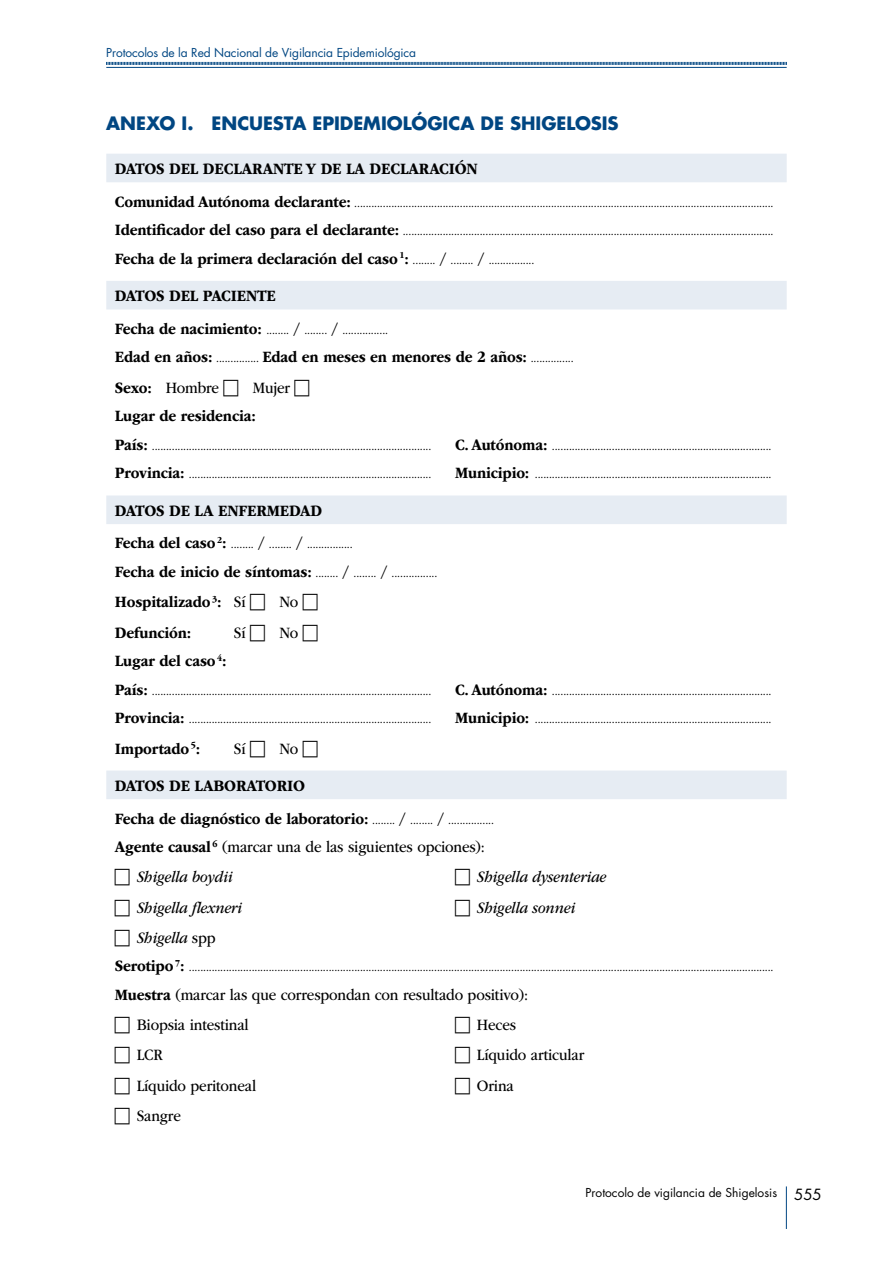
<style>
.page{position:relative;width:893px;height:1263px;background:#fff}
.page>*{position:absolute;margin:0;border:0;box-sizing:border-box;transform-origin:0 0}
.GENERAL-NIVEL-2{font:700 18px "Futura Std";color:#004682}
.TABLA-CUERPO-PARRAFO{font:700 16.5px "ITC Garamond Std";letter-spacing:-.01em;color:#000;scale:.9 1}
.TABLA-CUERPO-PARRAFO-2{font:16.5px "ITC Garamond Std";letter-spacing:-.01em;color:#000;scale:.9 1}
.TABLA-CUERPO-PARRAFO-3{font:italic 16.5px "ITC Garamond Std";letter-spacing:-.01em;color:#000;scale:.9 1}
.TABLA-CUERPO-PARRAFO-4{font:12px "ITC Garamond Std";color:#000;scale:.9 1}
.t1{font:12px "Futura Std";letter-spacing:-.01em;color:#004682}
.t2{font:12px "Futura Std";color:#000}
.s1{font-weight:700;font-size:16.5px}
.s2{font-weight:400;font-size:12px}
.s3{font-weight:400}
.s4{font-size:16.5px}
.s5{font-weight:700}
.s6{font-style:normal}
.s7{font-size:15px}
</style>
<div class="page">
<hr style="left:786px;top:1186px;width:1px;height:43px;background:#004682">
<svg style="left:106px;top:61px;width:681px;height:4px"></svg>
<hr style="left:106px;top:67px;width:681px;height:1px;background:#004682">
<svg style="left:106px;top:154px;width:681px;height:645px"></svg>
<svg style="left:224px;top:379px;width:14px;height:17px"></svg>
<svg style="left:295px;top:379px;width:14px;height:17px"></svg>
<svg style="left:250px;top:594px;width:15px;height:16px"></svg>
<svg style="left:303px;top:594px;width:15px;height:16px"></svg>
<svg style="left:250px;top:624px;width:15px;height:17px"></svg>
<svg style="left:303px;top:624px;width:15px;height:17px"></svg>
<svg style="left:250px;top:740px;width:15px;height:17px"></svg>
<svg style="left:303px;top:740px;width:15px;height:17px"></svg>
<p class="t1" style="left:106px;top:45px;width:311px">Protocolos de la Red Nacional de Vigilancia Epidemiológica</p>
<p class="GENERAL-NIVEL-2" style="left:106px;top:111px;width:514px">ANEXO I. ENCUESTA EPIDEMIOLÓGICA DE SHIGELOSIS</p>
<p class="TABLA-CUERPO-PARRAFO" style="left:115px;top:159px;width:405px">DATOS DEL DECLARANTE Y DE LA DECLARACIÓN</p>
<p class="TABLA-CUERPO-PARRAFO-4" style="left:115px;top:196px;width:733px"><span class="s1">Comunidad Autónoma declarante:</span> ...................................................................................................................................................</p>
<p class="TABLA-CUERPO-PARRAFO-4" style="left:115px;top:225px;width:733px"><span class="s1">Identificador del caso para el declarante:</span> ..................................................................................................................................</p>
<p class="TABLA-CUERPO-PARRAFO" style="left:115px;top:249px;width:468px">Fecha de la primera declaración del caso <sup>1</sup>: <span class="s2">........</span> <span class="s3">/</span> <span class="s2">........</span> <span class="s3">/</span> <span class="s2">................</span></p>
<p class="TABLA-CUERPO-PARRAFO" style="left:115px;top:286px;width:181px">DATOS DEL PACIENTE</p>
<p class="TABLA-CUERPO-PARRAFO-4" style="left:115px;top:323px;width:305px"><span class="s1">Fecha de nacimiento:</span> ........ <span class="s4">/</span> ........ <span class="s4">/</span> ................</p>
<p class="TABLA-CUERPO-PARRAFO" style="left:115px;top:348px;width:511px">Edad en años: <span class="s2">...............</span> Edad en meses en menores de 2 años: <span class="s2">...............</span></p>
<p class="TABLA-CUERPO-PARRAFO-2" style="left:115px;top:378px;width:117px"><span class="s5">Sexo:</span> Hombre</p>
<p class="TABLA-CUERPO-PARRAFO-2" style="left:253px;top:378px;width:43px">Mujer</p>
<p class="TABLA-CUERPO-PARRAFO" style="left:115px;top:407px;width:158px">Lugar de residencia:</p>
<p class="TABLA-CUERPO-PARRAFO-4" style="left:115px;top:439px;width:353px"><span class="s1">País:</span> ..................................................................................................</p>
<p class="TABLA-CUERPO-PARRAFO-4" style="left:455px;top:439px;width:353px"><span class="s1">C. Autónoma:</span> .............................................................................</p>
<p class="TABLA-CUERPO-PARRAFO-4" style="left:115px;top:468px;width:353px"><span class="s1">Provincia:</span> .....................................................................................</p>
<p class="TABLA-CUERPO-PARRAFO-4" style="left:455px;top:468px;width:353px"><span class="s1">Municipio:</span> ...................................................................................</p>
<p class="TABLA-CUERPO-PARRAFO" style="left:115px;top:501px;width:232px">DATOS DE LA ENFERMEDAD</p>
<p class="TABLA-CUERPO-PARRAFO-4" style="left:115px;top:538px;width:266px"><span class="s1">Fecha del caso</span> <sup>2</sup><span class="s1">:</span> ........ <span class="s4">/</span> ........ <span class="s4">/</span> ................</p>
<p class="TABLA-CUERPO-PARRAFO-4" style="left:115px;top:567px;width:360px"><span class="s1">Fecha de inicio de síntomas:</span> ........ <span class="s4">/</span> ........ <span class="s4">/</span> ................</p>
<p class="TABLA-CUERPO-PARRAFO" style="left:115px;top:593px;width:147px">Hospitalizado <sup>3</sup>: <span class="s3">Sí</span></p>
<p class="TABLA-CUERPO-PARRAFO-2" style="left:279px;top:593px;width:23px">No</p>
<p class="TABLA-CUERPO-PARRAFO" style="left:115px;top:623px;width:87px">Defunción:</p>
<p class="TABLA-CUERPO-PARRAFO-2" style="left:234px;top:623px;width:14px">Sí</p>
<p class="TABLA-CUERPO-PARRAFO-2" style="left:279px;top:623px;width:23px">No</p>
<p class="TABLA-CUERPO-PARRAFO" style="left:115px;top:652px;width:126px">Lugar del caso <sup>4</sup>:</p>
<p class="TABLA-CUERPO-PARRAFO-4" style="left:115px;top:684px;width:353px"><span class="s1">País:</span> ..................................................................................................</p>
<p class="TABLA-CUERPO-PARRAFO-4" style="left:455px;top:684px;width:353px"><span class="s1">C. Autónoma:</span> .............................................................................</p>
<p class="TABLA-CUERPO-PARRAFO-4" style="left:115px;top:713px;width:353px"><span class="s1">Provincia:</span> .....................................................................................</p>
<p class="TABLA-CUERPO-PARRAFO-4" style="left:455px;top:713px;width:353px"><span class="s1">Municipio:</span> ...................................................................................</p>
<p class="TABLA-CUERPO-PARRAFO" style="left:115px;top:739px;width:97px">Importado <sup>5</sup>:</p>
<p class="TABLA-CUERPO-PARRAFO-2" style="left:234px;top:739px;width:14px">Sí</p>
<p class="TABLA-CUERPO-PARRAFO-2" style="left:279px;top:739px;width:23px">No</p>
<p class="TABLA-CUERPO-PARRAFO" style="left:115px;top:776px;width:213px">DATOS DE LABORATORIO</p>
<p class="TABLA-CUERPO-PARRAFO" style="left:115px;top:809px;width:423px">Fecha de diagnóstico de laboratorio: <span class="s2">........</span> <span class="s3">/</span> <span class="s2">........</span> <span class="s3">/</span> <span class="s2">................</span></p>
<p class="TABLA-CUERPO-PARRAFO-2" style="left:115px;top:838px;width:413px"><span class="s5">Agente causal</span> <sup>6</sup> (marcar una de las siguientes opciones):</p>
<p class="TABLA-CUERPO-PARRAFO-3" style="left:137px;top:868px;width:108px">Shigella boydii</p>
<p class="TABLA-CUERPO-PARRAFO-3" style="left:477px;top:868px;width:145px">Shigella dysenteriae</p>
<p class="TABLA-CUERPO-PARRAFO-3" style="left:137px;top:898px;width:119px">Shigella flexneri</p>
<p class="TABLA-CUERPO-PARRAFO-3" style="left:477px;top:898px;width:111px">Shigella sonnei</p>
<p class="TABLA-CUERPO-PARRAFO-3" style="left:137px;top:928px;width:89px">Shigella <span class="s6">spp</span></p>
<p class="TABLA-CUERPO-PARRAFO-4" style="left:115px;top:961px;width:733px"><span class="s1">Serotipo</span> <sup>7</sup><span class="s1">:</span> .............................................................................................................................................................................................................</p>
<p class="TABLA-CUERPO-PARRAFO-2" style="left:115px;top:986px;width:461px"><span class="s5">Muestra</span> (marcar las que correspondan con resultado positivo):</p>
<p class="TABLA-CUERPO-PARRAFO-2" style="left:137px;top:1016px;width:126px">Biopsia intestinal</p>
<p class="TABLA-CUERPO-PARRAFO-2" style="left:477px;top:1016px;width:45px">Heces</p>
<p class="TABLA-CUERPO-PARRAFO-2" style="left:137px;top:1046px;width:30px">LCR</p>
<p class="TABLA-CUERPO-PARRAFO-2" style="left:477px;top:1046px;width:121px">Líquido articular</p>
<p class="TABLA-CUERPO-PARRAFO-2" style="left:137px;top:1076px;width:134px">Líquido peritoneal</p>
<p class="TABLA-CUERPO-PARRAFO-2" style="left:477px;top:1076px;width:43px">Orina</p>
<p class="TABLA-CUERPO-PARRAFO-2" style="left:137px;top:1106px;width:51px">Sangre</p>
<p class="t2" style="left:585px;top:1185px;width:238px">Protocolo de vigilancia de Shigelosis <span class="s7">555</span></p>
</div>
